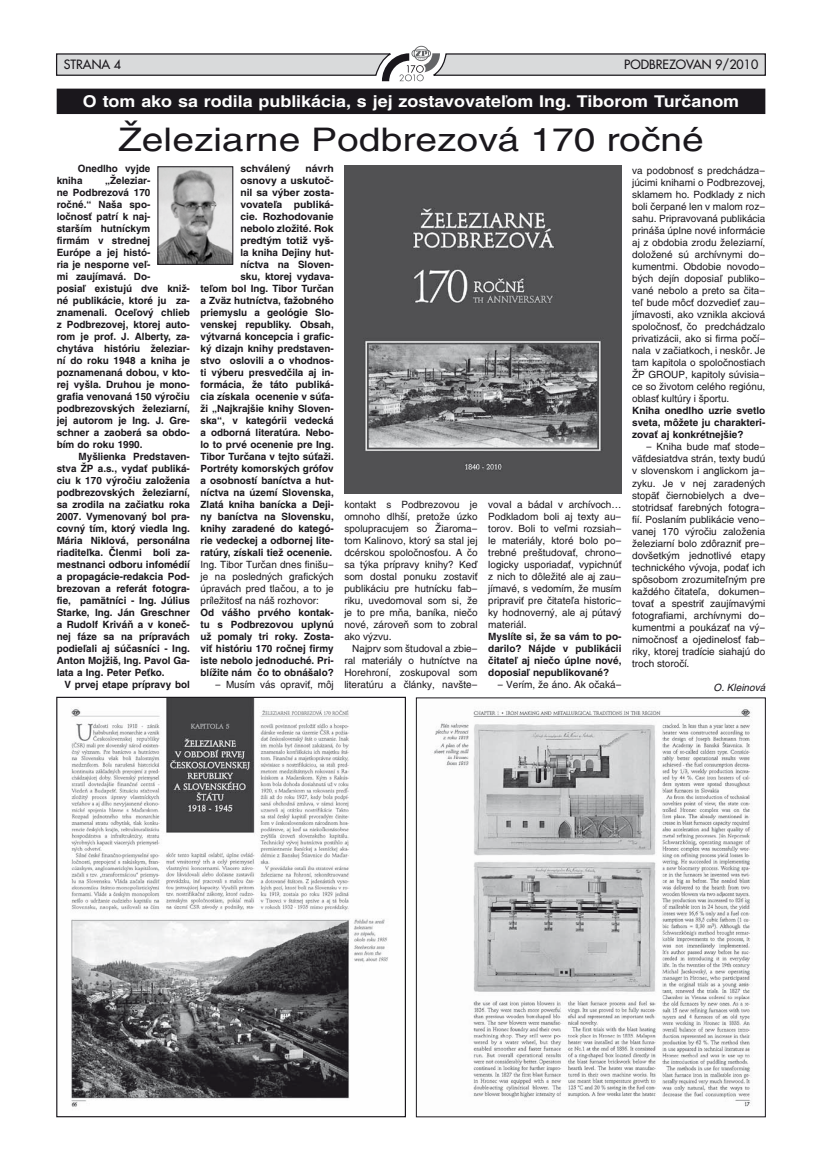
<style>
.page{position:relative;width:815px;height:1170px;background:#fff}
.page>*{position:absolute;margin:0;border:0;box-sizing:border-box;transform-origin:0 0}
.t1{font:32.5px "Switzerland";color:#1a171c;scale:1.2 1}
.t2{font:700 16.25px "Switzerland";color:#fff;scale:1.1 1}
.t3{font:12.5px "Fujiyama 2";color:#1a171c}
.t4{font:10px/12px "Switzerland";color:#1a171c;text-align:justify}
.t5{font:700 10px/12px "Switzerland";color:#1a171c;text-align:justify}
.t6{font:700 10px/12px "Switzerland";color:#1a171c;text-align:right;scale:1.04 1}
.t7{font:italic 10px "Switzerland";color:#1a171c}
</style>
<div class="page">
<div style="left:57px;top:89px;width:708px;height:24px;background:#1a171c"></div>
<div style="left:57px;top:89px;width:708px;height:25px;border:1px solid #1a171c"></div>
<svg style="left:56px;top:46px;width:710px;height:35px"></svg>
<img style="left:159px;top:168px;width:72px;height:95px">
<div style="left:157px;top:166px;width:76px;height:99px;border:1px solid #1a171c"></div>
<img style="left:344px;top:166px;width:277px;height:327px">
<img style="left:71px;top:698px;width:317px;height:409px">
<div style="left:56px;top:696px;width:350px;height:421px;border:1px solid #1a171c"></div>
<img style="left:434px;top:709px;width:319px;height:398px">
<div style="left:416px;top:697px;width:350px;height:420px;border:1px solid #1a171c"></div>
<p class="t3" style="left:64px;top:55px;width:59px">STRANA 4</p>
<p class="t3" style="left:624px;top:55px;width:136px">PODBREZOVAN 9/2010</p>
<h2 class="t2" style="left:83px;top:91px;width:598px">O tom ako sa rodila publikácia, s jej zostavovateľom Ing. Tiborom Turčanom</h2>
<h1 class="t1" style="left:118px;top:121px;width:490px">Železiarne Podbrezová 170 ročné</h1>
<p class="t6" style="left:240px;top:162px;width:50px">schválený</p>
<p class="t6" style="left:201px;top:162px;width:130px">návrh<br>osnovy a uskutoč-<br>nil sa výber zosta&shy;vovateľa publiká-<br>cie. Rozhodovanie<br>nebolo zložité. Rok predtým totiž vyš-<br>la kniha Dejiny hut-<br>níctva na Sloven-<br>sku, ktorej vydava-<br>teľom bol Ing. Tibor Turčan a Zväz hutníctva, ťažobného priemyslu a geológie Slo&shy;venskej republiky. Obsah, výtvarná koncepcia i grafic&shy;ký dizajn knihy predstaven&shy;stvo oslovili a o vhodnos&shy;ti výberu presvedčila aj in&shy;formácia, že táto publiká&shy;cia získala ocenenie v súťa&shy;ži „Najkrajšie knihy Sloven&shy;ska“, v kategórii vedecká a odborná literatúra. Nebo&shy;lo to prvé ocenenie pre Ing.<br>Tibor Turčana v tejto súťaži.<br>Portréty komorských grófov a osobností baníctva a hut&shy;níctva na území Slovenska,<br>Zlatá kniha banícka a Deji&shy;ny baníctva na Slovensku, knihy zaradené do kategó&shy;rie vedeckej a odbornej lite&shy;ratúry, získali tiež ocenenie.</p>
<p class="t4" style="left:201px;top:558px;width:135px">Ing. Tibor Turčan dnes finišu&shy;je na posledných grafických úpravách pred tlačou, a to je príležitosť na náš rozhovor:</p>
<p class="t5" style="left:201px;top:606px;width:135px">Od vášho prvého kontak&shy;tu s Podbrezovou uplynú už pomaly tri roky. Zosta&shy;viť históriu 170 ročnej firmy iste nebolo jednoduché. Pri&shy;blížite nám čo to obnášalo?</p>
<p class="t4" style="left:215px;top:678px;width:120px">- Musím vás opraviť, môj</p>
<p class="t5" style="left:57px;top:162px;width:95px;text-indent:21px">Onedlho vyjde kniha</p>
<p class="t4" style="left:632px;top:165px;width:135px">va podobnosť s predchádza&shy;júcimi knihami o Podbrezovej, sklamem ho. Podklady z nich boli čerpané len v malom roz&shy;sahu. Pripravovaná publikácia prináša úplne nové informácie aj z obdobia zrodu železiarní, doložené sú archívnymi do&shy;kumentmi. Obdobie novodo&shy;bých dejín doposiaľ publiko&shy;vané nebolo a preto sa čita&shy;teľ bude môcť dozvedieť zau&shy;jímavosti, ako vznikla akciová spoločnosť, čo predchádzalo privatizácii, ako si firma počí&shy;nala v začiatkoch, i neskôr. Je tam kapitola o spoločnostiach ŽP GROUP, kapitoly súvisia&shy;ce so životom celého regiónu, oblasť kultúry i športu.</p>
<p class="t5" style="left:632px;top:405px;width:135px">Kniha onedlho uzrie svetlo sveta, môžete ju charakteri&shy;zovať aj konkrétnejšie?</p>
<p class="t4" style="left:632px;top:441px;width:135px;text-indent:14px">- Kniha bude mať stode&shy;väťdesiatdva strán, texty budú v slovenskom i anglickom ja&shy;zyku. Je v nej zaradených stopäť čiernobielych a dve&shy;stotridsať farebných fotogra&shy;fií. Poslaním publikácie veno&shy;vanej 170 výročiu založenia železiarní bolo zdôrazniť pre&shy;dovšetkým jednotlivé etapy technického vývoja, podať ich spôsobom zrozumiteľným pre každého čitateľa, dokumen&shy;tovať a spestriť zaujímavými fotografiami, archívnymi do&shy;kumentmi a poukázať na vý&shy;nimočnosť a ojedinelosť fab&shy;riky, ktorej tradície siahajú do troch storočí.</p>
<p class="t7" style="left:714px;top:681px;width:53px">O. Kleinová</p>
<p class="t5" style="left:57px;top:174px;width:135px;text-align:left;text-indent:49px">„Železiar-<br>ne Podbrezová 170<br>ročné.“ Naša spo-<br>ločnosť patrí k naj-<br>starším hutníckym<br>firmám v strednej<br>Európe a jej histó-<br>ria je nesporne veľ-<br>mi zaujímavá. Do-<br>posiaľ existujú dve kniž&shy;né publikácie, ktoré ju za&shy;znamenali. Oceľový chlieb z Podbrezovej, ktorej auto&shy;rom je prof. J. Alberty, za&shy;chytáva históriu železiar&shy;ní do roku 1948 a kniha je poznamenaná dobou, v kto&shy;rej vyšla. Druhou je mono&shy;grafia venovaná 150 výročiu podbrezovských železiarní, jej autorom je Ing. J. Gre&shy;schner a zaoberá sa obdo&shy;bím do roku 1990.</p>
<p class="t5" style="left:57px;top:450px;width:135px;text-indent:22px">Myšlienka Predstaven&shy;stva ŽP a.s., vydať publiká&shy;ciu k 170 výročiu založenia podbrezovských železiarní, sa zrodila na začiatku roka 2007. Vymenovaný bol pra&shy;covný tím, ktorý viedla Ing.<br>Mária Niklová, personálna riaditeľka. Členmi boli za&shy;mestnanci odboru infomédií a propagácie-redakcia Pod&shy;brezovan a referát fotogra&shy;fie, pamätníci - Ing. Július Starke, Ing. Ján Greschner a Rudolf Kriváň a v koneč&shy;nej fáze sa na prípravách podieľali aj súčasníci - Ing.<br>Anton Mojžiš, Ing. Pavol Ga&shy;lata a Ing. Peter Peťko.</p>
<p class="t5" style="left:64px;top:678px;width:127px">V prvej etape prípravy bol</p>
<p class="t4" style="left:488px;top:498px;width:135px">voval a bádal v archívoch… Podkladom boli aj texty au&shy;torov. Boli to veľmi rozsiah&shy;le materiály, ktoré bolo po&shy;trebné preštudovať, chrono&shy;logicky usporiadať, vypichnúť z nich to dôležité ale aj zau&shy;jímavé, s vedomím, že musím pripraviť pre čitateľa historic&shy;ky hodnoverný, ale aj pútavý materiál.</p>
<p class="t5" style="left:488px;top:630px;width:135px">Myslíte si, že sa vám to po&shy;darilo? Nájde v publikácii čitateľ aj niečo úplne nové, doposiaľ nepublikované?</p>
<p class="t4" style="left:497px;top:678px;width:126px">- Verím, že áno. Ak očaká-</p>
<p class="t4" style="left:344px;top:498px;width:135px">kontakt s Podbrezovou je omnoho dlhší, pretože úzko spolupracujem so Žiaroma&shy;tom Kalinovo, ktorý sa stal jej dcérskou spoločnosťou. A čo sa týka prípravy knihy? Keď som dostal ponuku zostaviť publikáciu pre hutnícku fab&shy;riku, uvedomoval som si, že je to pre mňa, baníka, niečo nové, zároveň som to zobral ako výzvu.</p>
<p class="t4" style="left:344px;top:642px;width:135px;text-indent:8px">Najprv som študoval a zbie&shy;ral materiály o hutníctve na Horehroní, zoskupoval som literatúru a články, navšte-</p>
</div>
